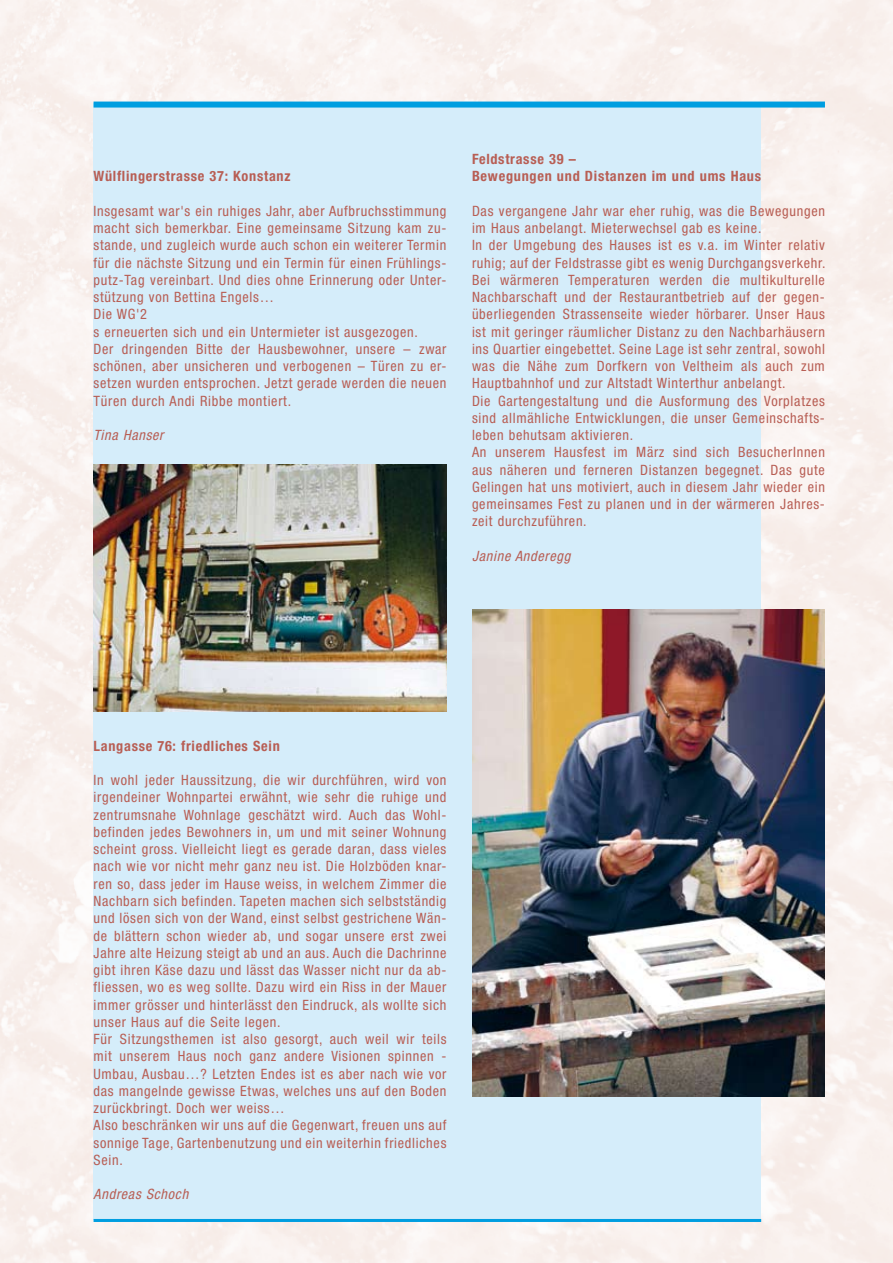
<style>
.page{position:relative;width:893px;height:1263px;background:#f9f1ee}
.page>*{position:absolute;margin:0;border:0;box-sizing:border-box;transform-origin:0 0}
.t1{font:condensed 14.25px/17.2px "Helvetica Neue";letter-spacing:.05em;color:#b85e54}
.t2{font:700 condensed 14.25px/17.2px "Helvetica Neue";letter-spacing:.05em;color:#b85e54}
.t3{font:italic condensed 14.25px "Helvetica Neue";letter-spacing:.05em;color:#b85e54}
</style>
<div class="page">
<div style="left:94px;top:103px;width:667px;height:1117px;background:#d5edfa"></div>
<div style="left:94px;top:102px;width:731px;height:6px;background:#009ee0"></div>
<img style="left:94px;top:465px;width:352px;height:246px">
<hr style="left:94px;top:1219px;width:667px;height:3px;background:#009ee0">
<img style="left:472px;top:609px;width:353px;height:487px">
<p class="t2" style="left:94px;top:168px;width:198px">Wülflingerstrasse 37: Konstanz</p>
<p class="t1" style="left:94px;top:202px;width:354px">Insgesamt war's ein ruhiges Jahr, aber Aufbruchsstimmung macht sich bemerkbar. Eine gemeinsame Sitzung kam zu&shy;stande, und zugleich wurde auch schon ein weiterer Termin für die nächste Sitzung und ein Termin für einen Frühlings&shy;putz-Tag vereinbart. Und dies ohne Erinnerung oder Unter&shy;stützung von Bettina Engels…<br>Die WG'2<br>s erneuerten sich und ein Untermieter ist ausgezogen.<br>Der dringenden Bitte der Hausbewohner, unsere – zwar schönen, aber unsicheren und verbogenen – Türen zu er&shy;setzen wurden entsprochen. Jetzt gerade werden die neuen Türen durch Andi Ribbe montiert.</p>
<p class="t3" style="left:94px;top:427px;width:71px">Tina Hanser</p>
<p class="t2" style="left:472px;top:150px;width:291px">Feldstrasse 39 –<br>Bewegungen und Distanzen im und ums Haus</p>
<p class="t1" style="left:472px;top:202px;width:355px">Das vergangene Jahr war eher ruhig, was die Bewegungen im Haus anbelangt. Mieterwechsel gab es keine.<br>In der Umgebung des Hauses ist es v.a. im Winter relativ ruhig; auf der Feldstrasse gibt es wenig Durchgangsverkehr.<br>Bei wärmeren Temperaturen werden die multikulturelle Nachbarschaft und der Restaurantbetrieb auf der gegen&shy;überliegenden Strassenseite wieder hörbarer. Unser Haus ist mit geringer räumlicher Distanz zu den Nachbarhäusern ins Quartier eingebettet. Seine Lage ist sehr zentral, sowohl was die Nähe zum Dorfkern von Veltheim als auch zum Hauptbahnhof und zur Altstadt Winterthur anbelangt.<br>Die Gartengestaltung und die Ausformung des Vorplatzes sind allmähliche Entwicklungen, die unser Gemeinschafts&shy;leben behutsam aktivieren.<br>An unserem Hausfest im März sind sich BesucherInnen aus näheren und ferneren Distanzen begegnet. Das gute Gelingen hat uns motiviert, auch in diesem Jahr wieder ein gemeinsames Fest zu planen und in der wärmeren Jahres&shy;zeit durchzuführen.</p>
<p class="t3" style="left:472px;top:548px;width:100px">Janine Anderegg</p>
<p class="t2" style="left:94px;top:737px;width:188px">Langasse 76: friedliches Sein</p>
<p class="t1" style="left:94px;top:771px;width:354px">In wohl jeder Haussitzung, die wir durchführen, wird von irgendeiner Wohnpartei erwähnt, wie sehr die ruhige und zentrumsnahe Wohnlage geschätzt wird. Auch das Wohl&shy;befinden jedes Bewohners in, um und mit seiner Wohnung scheint gross. Vielleicht liegt es gerade daran, dass vieles nach wie vor nicht mehr ganz neu ist. Die Holzböden knar&shy;ren so, dass jeder im Hause weiss, in welchem Zimmer die Nachbarn sich befinden. Tapeten machen sich selbstständig und lösen sich von der Wand, einst selbst gestrichene Wän&shy;de blättern schon wieder ab, und sogar unsere erst zwei Jahre alte Heizung steigt ab und an aus. Auch die Dachrinne gibt ihren Käse dazu und lässt das Wasser nicht nur da ab&shy;fliessen, wo es weg sollte. Dazu wird ein Riss in der Mauer immer grösser und hinterlässt den Eindruck, als wollte sich unser Haus auf die Seite legen.<br>Für Sitzungsthemen ist also gesorgt, auch weil wir teils mit unserem Haus noch ganz andere Visionen spinnen - Umbau, Ausbau…? Letzten Endes ist es aber nach wie vor das mangelnde gewisse Etwas, welches uns auf den Boden zurückbringt. Doch wer weiss…<br>Also beschränken wir uns auf die Gegenwart, freuen uns auf sonnige Tage, Gartenbenutzung und ein weiterhin friedliches Sein.</p>
<p class="t3" style="left:94px;top:1186px;width:96px">Andreas Schoch</p>
</div>
